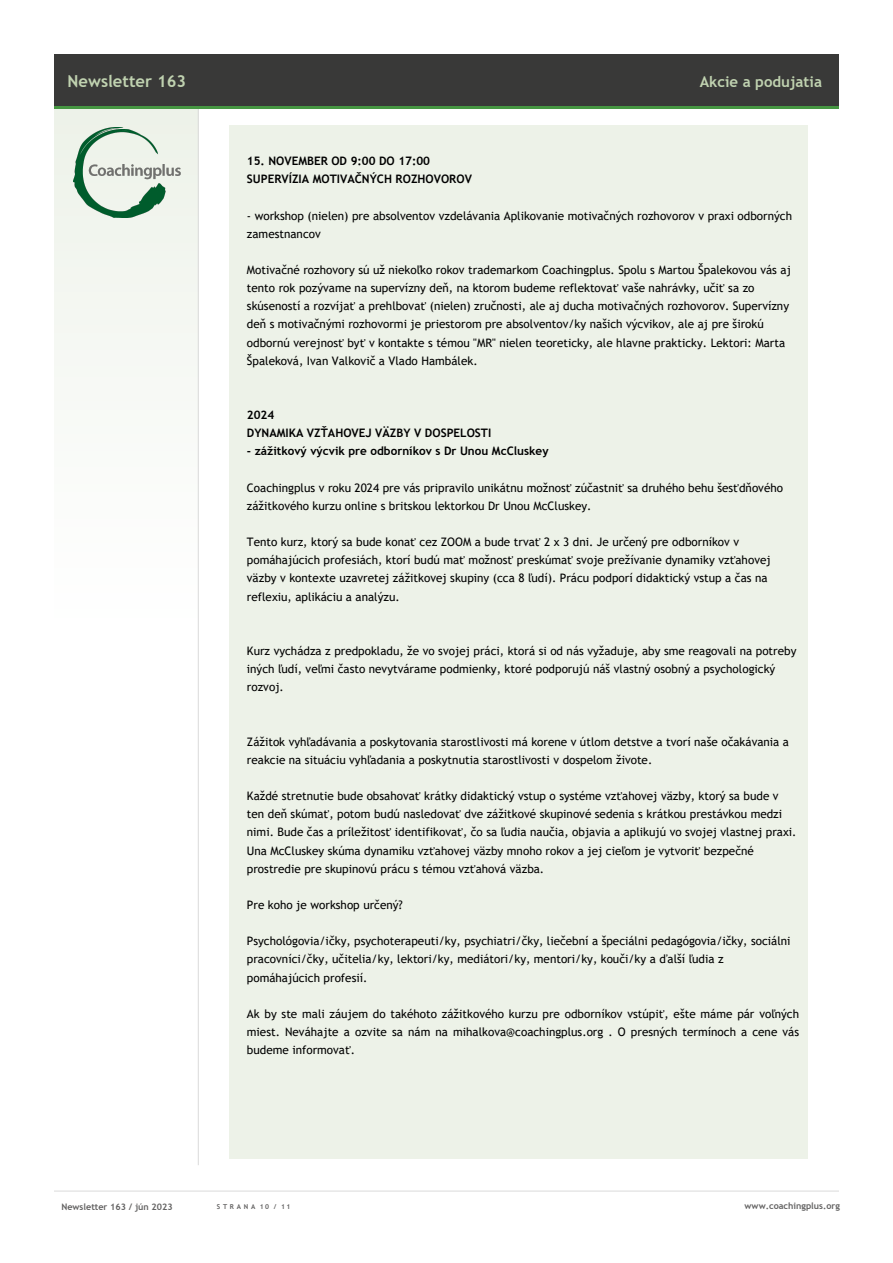
<style>
.page{position:relative;width:893px;height:1263px;background:#fff}
.page>*{position:absolute;margin:0;border:0;box-sizing:border-box;transform-origin:0 0}
.t1{font:700 16.5px "Trebuchet MS";color:#c0d2b0}
.t2{font:700 15px "Trebuchet MS";color:#c0d2b0}
.t3{font:11.7px/18.1px "Trebuchet MS";color:#000}
.t4{font:700 11.7px/18.1px "Trebuchet MS";color:#000}
.t5{font:700 9px "Trebuchet MS";color:#646363}
.t6{font:700 6.75px "Trebuchet MS";letter-spacing:.405em;color:#646363}
.s1{font-style:inherit}
</style>
<div class="page">
<div style="left:54px;top:106px;width:145px;height:525px;background:#f7f9f6"></div>
<hr style="left:54px;top:1191px;width:785px;height:1px;background:#dadada">
<hr style="left:198px;top:108px;width:1px;height:1057px;background:#dadada">
<div style="left:54px;top:54px;width:785px;height:53px;background:#393938"></div>
<hr style="left:54px;top:106px;width:785px;height:3px;background:#469642">
<img style="left:74px;top:127px;width:106px;height:91px">
<div style="left:229px;top:126px;width:579px;height:1032px;background:#edf2e8"></div>
<h1 class="t1" style="left:68px;top:70px;width:120px">Newsletter 16<span class="s1">3</span></h1>
<p class="t2" style="left:700px;top:73px;width:124px">Akcie a podujatia</p>
<p class="t4" style="left:247px;top:152px;width:227px">15. NOVEMBER OD 9:00 DO 17:00<br>SUPERVÍZIA MOTIVAČNÝCH ROZHOVOROV</p>
<p class="t3" style="left:247px;top:206px;width:547px">- workshop (nielen) pre absolventov vzdelávania Aplikovanie motivačných rozhovorov v praxi odborných zamestnancov</p>
<p class="t3" style="left:247px;top:261px;width:546px">Motivačné rozhovory sú už niekoľko rokov trademarkom Coachingplus. Spolu s Martou Špalekovou vás aj tento rok pozývame na supervízny deň, na ktorom budeme reflektovať vaše nahrávky, učiť sa zo skúseností a rozvíjať a prehlbovať (nielen) zručnosti, ale aj ducha motivačných rozhovorov. Supervízny deň s motivačnými rozhovormi je priestorom pre absolventov/ky našich výcvikov, ale aj pre širokú odbornú verejnosť byť v kontakte s témou "MR" nielen teoreticky, ale hlavne prakticky. Lektori: Marta Špaleková, Ivan Valkovič a Vlado Hambálek.</p>
<p class="t4" style="left:247px;top:406px;width:246px">2024<br>DYNAMIKA VZŤAHOVEJ VÄZBY V DOSPELOSTI</p>
<p class="t4" style="left:247px;top:442px;width:303px">- zážitkový výcvik pre odborníkov s Dr Unou McCluskey</p>
<p class="t3" style="left:247px;top:478px;width:538px">Coachingplus v roku 2024 pre vás pripravilo unikátnu možnosť zúčastniť sa druhého behu šesťdňového zážitkového kurzu online s britskou lektorkou Dr Unou McCluskey.</p>
<p class="t3" style="left:247px;top:533px;width:525px">Tento kurz, ktorý sa bude konať cez ZOOM a bude trvať 2 x 3 dni. Je určený pre odborníkov v pomáhajúcich profesiách, ktorí budú mať možnosť preskúmať svoje prežívanie dynamiky vzťahovej väzby v kontexte uzavretej zážitkovej skupiny (cca 8 ľudí). Prácu podporí didaktický vstup a čas na reflexiu, aplikáciu a analýzu.</p>
<p class="t3" style="left:247px;top:642px;width:551px">Kurz vychádza z predpokladu, že vo svojej práci, ktorá si od nás vyžaduje, aby sme reagovali na potreby iných ľudí, veľmi často nevytvárame podmienky, ktoré podporujú náš vlastný osobný a psychologický rozvoj.</p>
<p class="t3" style="left:247px;top:732px;width:544px">Zážitok vyhľadávania a poskytovania starostlivosti má korene v útlom detstve a tvorí naše očakávania a reakcie na situáciu vyhľadania a poskytnutia starostlivosti v dospelom živote.</p>
<p class="t3" style="left:247px;top:787px;width:551px">Každé stretnutie bude obsahovať krátky didaktický vstup o systéme vzťahovej väzby, ktorý sa bude v ten deň skúmať, potom budú nasledovať dve zážitkové skupinové sedenia s krátkou prestávkou medzi nimi. Bude čas a príležitosť identifikovať, čo sa ľudia naučia, objavia a aplikujú vo svojej vlastnej praxi.<br>Una McCluskey skúma dynamiku vzťahovej väzby mnoho rokov a jej cieľom je vytvoriť bezpečné prostredie pre skupinovú prácu s témou vzťahová väzba.</p>
<p class="t3" style="left:247px;top:896px;width:157px">Pre koho je workshop určený?</p>
<p class="t3" style="left:247px;top:932px;width:545px">Psychológovia/ičky, psychoterapeuti/ky, psychiatri/čky, liečební a špeciálni pedagógovia/ičky, sociálni pracovníci/čky, učitelia/ky, lektori/ky, mediátori/ky, mentori/ky, kouči/ky a ďalší ľudia z pomáhajúcich profesií.</p>
<p class="t3" style="left:247px;top:1004px;width:554px;text-align:justify">Ak by ste mali záujem do takéhoto zážitkového kurzu pre odborníkov vstúpiť, ešte máme pár voľných miest. Neváhajte a ozvite sa nám na mihalkova@coachingplus.org . O presných termínoch a cene vás budeme informovať.</p>
<p class="t5" style="left:61px;top:1201px;width:113px">Newsletter 16<span class="s1">3</span> / <span class="s1">jún</span> 2023</p>
<p class="t6" style="left:217px;top:1202px;width:75px">STRANA 1<span class="s1">0</span> / <span class="s1">11</span></p>
<p class="t5" style="left:745px;top:1200px;width:97px">www.coachingplus.org</p>
</div>
